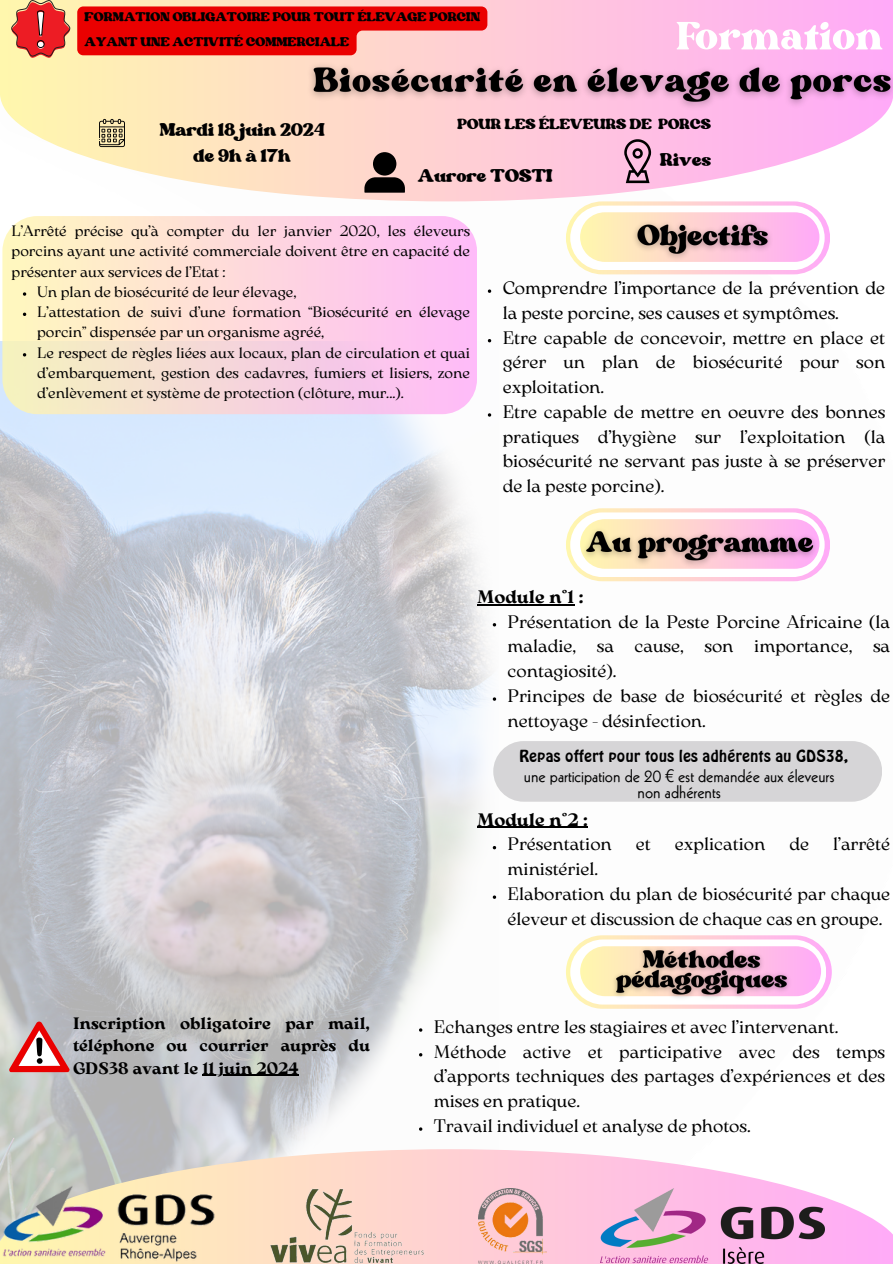
<style>
.page{position:relative;width:893px;height:1264px;background:#fff}
.page>*{position:absolute;margin:0;border:0;box-sizing:border-box;transform-origin:0 0}
.t1{font:54px "Bright";color:#fff}
.t2{font:25.5px/25.8px "Margin";color:#000;text-align:center}
.t3{font:20.7px "Margin";color:#000}
.t4{font:18px/24.8px "Arsenica Antiqua";color:#000;text-align:justify}
.t5{font:18px "Margin";color:#000}
.t6{font:700 18px "Arsenica Antiqua";color:#000}
.t7{font:17.55px/16.8px "Kabel LT Pro";color:#000;text-align:center}
.t8{font:700 16.5px/22.5px "Arsenica Antiqua";color:#000;text-align:justify}
.t9{font:15.9px "Hobo BT";color:#000}
.t10{font:15px/20.2px "Arsenica Antiqua";color:#000;text-align:justify}
</style>
<div class="page">
<img style="left:0;top:201px;width:882px;height:948px">
<svg style="left:0;top:0;width:892px;height:201px"></svg>
<svg style="left:9px;top:1021px;width:61px;height:51px"></svg>
<svg style="left:364px;top:152px;width:41px;height:41px;background:#675653"></svg>
<svg style="left:99px;top:119px;width:26px;height:28px"></svg>
<svg style="left:0;top:1149px;width:892px;height:114px"></svg>
<img style="left:0;top:1178px;width:216px;height:85px">
<img style="left:600px;top:1187px;width:224px;height:76px">
<img style="left:478px;top:1187px;width:68px;height:76px">
<img style="left:270px;top:1187px;width:154px;height:76px">
<svg style="left:566px;top:201px;width:263px;height:73px;background:#fed3d5"></svg>
<div style="left:570px;top:205px;width:254px;height:65px;background:#fff;border-radius:32px"></div>
<svg style="left:580px;top:212px;width:239px;height:50px;background:#ffd7d6"></svg>
<img style="left:627px;top:214px;width:152px;height:48px">
<hr style="left:477px;top:604px;width:97px;height:1px;background:#000">
<svg style="left:492px;top:623px;width:4px;height:3px"></svg>
<svg style="left:492px;top:697px;width:4px;height:3px"></svg>
<hr style="left:477px;top:826px;width:110px;height:2px;background:#000">
<svg style="left:492px;top:846px;width:4px;height:3px"></svg>
<svg style="left:492px;top:895px;width:4px;height:3px"></svg>
<div style="left:493px;top:741px;width:389px;height:60px;background:#d6d5d7;border-radius:30px"></div>
<svg style="left:624px;top:139px;width:27px;height:44px"></svg>
<img style="left:302px;top:55px;width:590px;height:62px">
<svg style="left:2px;top:216px;width:475px;height:198px;background:#fbd8db"></svg>
<svg style="left:23px;top:292px;width:3px;height:4px"></svg>
<svg style="left:23px;top:312px;width:3px;height:4px"></svg>
<svg style="left:566px;top:508px;width:263px;height:73px;background:#fed3d3"></svg>
<div style="left:570px;top:512px;width:254px;height:65px;background:#fff;border-radius:32px"></div>
<svg style="left:580px;top:519px;width:239px;height:2px"></svg>
<img style="left:575px;top:521px;width:249px;height:51px">
<svg style="left:566px;top:935px;width:265px;height:73px;background:#fed4d6"></svg>
<div style="left:570px;top:939px;width:256px;height:65px;background:#fff;border-radius:33px"></div>
<svg style="left:580px;top:946px;width:241px;height:50px"></svg>
<img style="left:606px;top:946px;width:190px;height:52px">
<svg style="left:11px;top:0;width:59px;height:58px;background:#e26554"></svg>
<svg style="left:488px;top:289px;width:3px;height:4px"></svg>
<hr style="left:202px;top:1074px;width:97px;height:1px;background:#000">
<svg style="left:77px;top:6px;width:410px;height:49px;background:#ed2423"></svg>
<p class="t5" style="left:84px;top:9px;width:397px">FORMATION OBLIGATOIRE POUR TOUT ÉLEVAGE PORCIN</p>
<p class="t5" style="left:84px;top:33px;width:266px">AYANT UNE ACTIVITÉ COMMERCIALE</p>
<p class="t1" style="left:676px;top:13px;width:208px">Formation</p>
<p class="t2" style="left:160px;top:117px;width:166px">Mardi 18 juin 2024 de 9h à 17h</p>
<p class="t3" style="left:457px;top:114px;width:255px">POUR LES ÉLEVEURS DE PORCS</p>
<p class="t2" style="left:417px;top:163px;width:136px">Aurore TOSTI</p>
<p class="t2" style="left:660px;top:147px;width:52px">Rives</p>
<p class="t10" style="left:12px;top:222px;width:460px">L’Arrêté précise qu’à compter du 1er janvier 2020, les éleveurs porcins ayant une activité commerciale doivent être en capacité de présenter aux services de l’Etat :</p>
<p class="t10" style="left:37px;top:283px;width:261px">Un plan de biosécurité de leur élevage,</p>
<p class="t10" style="left:37px;top:303px;width:434px">L’attestation de suivi d’une formation “Biosécurité en élevage porcin” dispensée par un organisme agréé,</p>
<p class="t10" style="left:37px;top:343px;width:434px">Le respect de règles liées aux locaux, plan de circulation et quai d’embarquement, gestion des cadavres, fumiers et lisiers, zone d’enlèvement et système de protection (clôture, mur...).</p>
<p class="t4" style="left:502px;top:277px;width:384px">Comprendre l’importance de la prévention de la peste porcine, ses causes et symptômes.</p>
<p class="t4" style="left:502px;top:326px;width:384px">Etre capable de concevoir, mettre en place et gérer un plan de biosécurité pour son exploitation.</p>
<p class="t4" style="left:502px;top:401px;width:384px">Etre capable de mettre en oeuvre des bonnes pratiques d’hygiène sur l’exploitation (la biosécurité ne servant pas juste à se préserver de la peste porcine).</p>
<h5 class="t6" style="left:477px;top:590px;width:108px">Module n°1 :</h5>
<p class="t4" style="left:507px;top:610px;width:384px">Présentation de la Peste Porcine Africaine (la maladie, sa cause, son importance, sa contagiosité).</p>
<h6 class="t4" style="left:507px;top:685px;width:384px">Principes de base de biosécurité et règles de nettoyage - désinfection.</h6>
<p class="t9" style="left:519px;top:746px;width:330px">Repas offert pour tous les adhérents au GDS38,</p>
<h5 class="t7" style="left:524px;top:769px;width:312px">une participation de 20 € est demandée aux éleveurs non adhérents</h5>
<p class="t6" style="left:477px;top:812px;width:112px">Module n°2 :</p>
<p class="t4" style="left:507px;top:833px;width:106px">Présentation</p>
<p class="t4" style="left:636px;top:833px;width:16px">et</p>
<p class="t4" style="left:675px;top:833px;width:92px">explication</p>
<p class="t4" style="left:789px;top:833px;width:21px">de</p>
<p class="t4" style="left:833px;top:833px;width:58px">l’arrêté</p>
<p class="t4" style="left:507px;top:858px;width:92px">ministériel.</p>
<h5 class="t4" style="left:507px;top:883px;width:384px">Elaboration du plan de biosécurité par chaque éleveur et discussion de chaque cas en groupe.</h5>
<p class="t8" style="left:73px;top:1013px;width:298px">Inscription obligatoire par mail, téléphone ou courrier auprès du GDS38 avant le 11 juin 2024</p>
<p class="t4" style="left:434px;top:1015px;width:406px">Echanges entre les stagiaires et avec l’intervenant.</p>
<p class="t4" style="left:434px;top:1040px;width:453px">Méthode active et participative avec des temps d’apports techniques des partages d’expériences et des mises en pratique.</p>
<p class="t4" style="left:434px;top:1114px;width:318px">Travail individuel et analyse de photos.</p>
</div>
